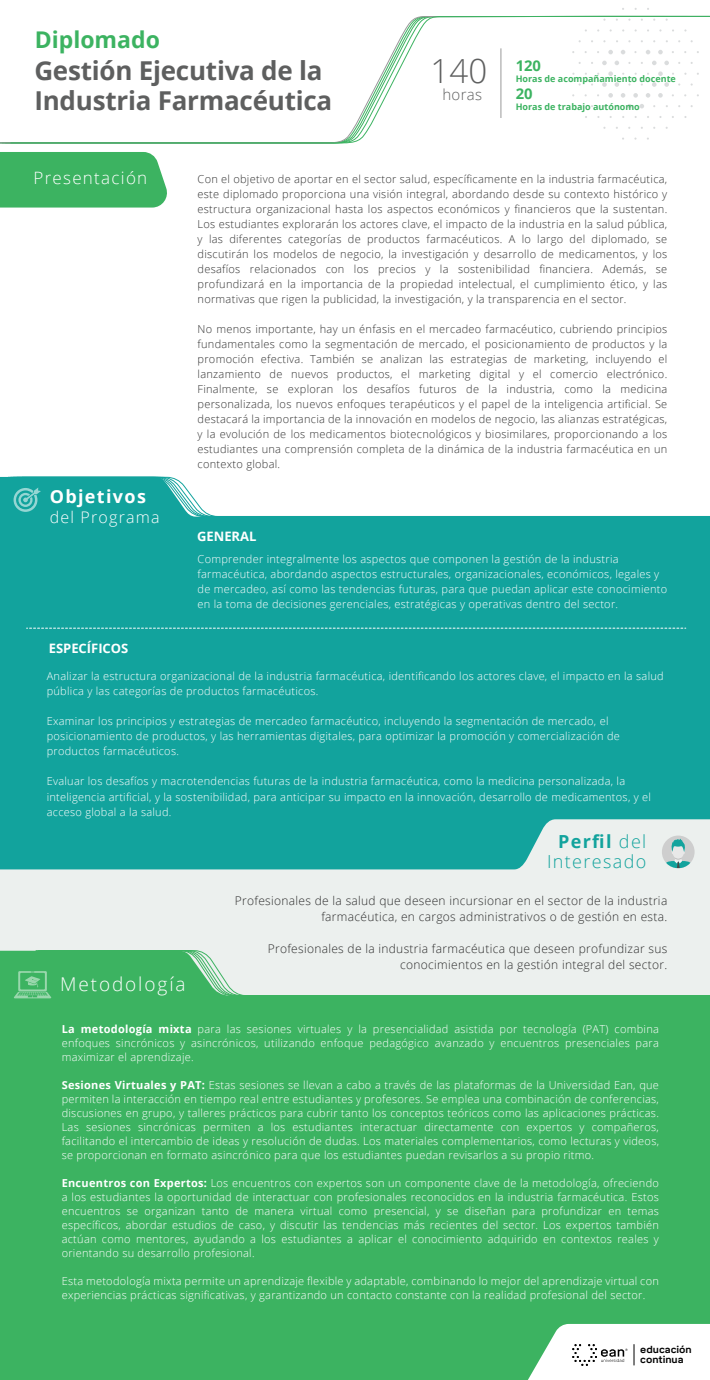
<style>
.page{position:relative;width:710px;height:1380px;background:#fff}
.page>*{position:absolute;margin:0;border:0;box-sizing:border-box;transform-origin:0 0}
.t1{font:300 33.2px "Open Sans";color:#5e5f5f}
.t2{font:700 26px/30px "Open Sans";letter-spacing:-.01em;color:#5e5f5f}
.t3{font:700 23px "Open Sans";color:#3cb361}
.t4{font:300 19px "Open Sans";letter-spacing:.1em;color:#fff}
.t5{font:300 18px/20px "Open Sans";letter-spacing:.075em;color:#12a39d;text-align:right}
.t6{font:700 18px "Open Sans";letter-spacing:.075em;color:#fff}
.t7{font:300 17px "Open Sans";letter-spacing:.075em;color:#fff}
.t8{font:300 16px "Open Sans";letter-spacing:.075em;color:#fff}
.t9{font:300 15.1px "Open Sans";letter-spacing:.025em;color:#5e5f5f}
.t10{font:700 14.8px "Open Sans";color:#3cb361}
.t11{font:700 13px "Open Sans";color:#fff}
.t12{font:300 12px/16px "Open Sans";letter-spacing:.025em;color:#2d2d2d;text-align:right}
.t13{font:300 11px/14px "Open Sans";letter-spacing:.025em;color:#fff}
.t14{font:300 11px/15px "Open Sans";letter-spacing:.025em;color:#333;text-align:justify}
.t15{font:700 9.8px/9.6px "Mikro";color:#010101}
.t16{font:700 9px "Open Sans";color:#3cb361}
.s1{font-weight:700}
</style>
<div class="page">
<div style="left:0;top:152px;width:167px;height:55px;background:#3cb361"></div>
<div style="left:0;top:477px;width:710px;height:342px;background:#12a39d"></div>
<svg style="left:0;top:819px;width:710px;height:131px;background:#abd9d6"></svg>
<svg style="left:662px;top:835px;width:32px;height:33px"></svg>
<svg style="left:663px;top:838px;width:30px;height:30px"></svg>
<svg style="left:27px;top:628px;width:657px;height:1px"></svg>
<svg style="left:8px;top:477px;width:702px;height:39px"></svg>
<svg style="left:10px;top:16px;width:700px;height:128px"></svg>
<div style="left:0;top:950px;width:710px;height:429px;background:#3cb361"></div>
<svg style="left:14px;top:950px;width:696px;height:48px;background:#b3dcc0"></svg>
<svg style="left:513px;top:1323px;width:197px;height:56px"></svg>
<h3 class="t3" style="left:35px;top:23px;width:127px">Diplomado</h3>
<h2 class="t2" style="left:34px;top:55px;width:299px">Gestión Ejecutiva de la<br>Industria Farmacéutica</h2>
<h1 class="t1" style="left:430px;top:48px;width:58px">140</h1>
<h3 class="t9" style="left:442px;top:84px;width:41px">horas</h3>
<h3 class="t10" style="left:516px;top:55px;width:27px">120</h3>
<p class="t16" style="left:516px;top:72px;width:162px">Horas de acompañamiento docente</p>
<h3 class="t10" style="left:516px;top:84px;width:18px">20</h3>
<p class="t16" style="left:516px;top:101px;width:126px">Horas de trabajo autónomo</p>
<h3 class="t7" style="left:33px;top:166px;width:115px">Presentación</h3>
<p class="t14" style="left:198px;top:171px;width:471px">Con el objetivo de aportar en el sector salud, específicamente en la industria farmacéutica, este diplomado proporciona una visión integral, abordando desde su contexto histórico y estructura organizacional hasta los aspectos económicos y financieros que la sustentan.<br>Los estudiantes explorarán los actores clave, el impacto de la industria en la salud pública, y las diferentes categorías de productos farmacéuticos. A lo largo del diplomado, se discutirán los modelos de negocio, la investigación y desarrollo de medicamentos, y los desafíos relacionados con los precios y la sostenibilidad financiera. Además, se profundizará en la importancia de la propiedad intelectual, el cumplimiento ético, y las normativas que rigen la publicidad, la investigación, y la transparencia en el sector.</p>
<p class="t14" style="left:198px;top:321px;width:471px">No menos importante, hay un énfasis en el mercadeo farmacéutico, cubriendo principios fundamentales como la segmentación de mercado, el posicionamiento de productos y la promoción efectiva. También se analizan las estrategias de marketing, incluyendo el lanzamiento de nuevos productos, el marketing digital y el comercio electrónico.<br>Finalmente, se exploran los desafíos futuros de la industria, como la medicina personalizada, los nuevos enfoques terapéuticos y el papel de la inteligencia artificial. Se destacará la importancia de la innovación en modelos de negocio, las alianzas estratégicas, y la evolución de los medicamentos biotecnológicos y biosimilares, proporcionando a los estudiantes una comprensión completa de la dinámica de la industria farmacéutica en un contexto global.</p>
<h3 class="t6" style="left:50px;top:483px;width:98px">Objetivos</h3>
<h3 class="t8" style="left:50px;top:505px;width:111px">del Programa</h3>
<p class="t11" style="left:197px;top:526px;width:61px">GENERAL</p>
<p class="t13" style="left:198px;top:551px;width:471px;line-height:15px">Comprender integralmente los aspectos que componen la gestión de la industria farmacéutica, abordando aspectos estructurales, organizacionales, económicos, legales y de mercadeo, así como las tendencias futuras, para que puedan aplicar este conocimiento en la toma de decisiones gerenciales, estratégicas y operativas dentro del sector.</p>
<p class="t11" style="left:49px;top:638px;width:81px">ESPECÍFICOS</p>
<p class="t13" style="left:47px;top:668px;width:618px;line-height:15px">Analizar la estructura organizacional de la industria farmacéutica, identificando los actores clave, el impacto en la salud pública y las categorías de productos farmacéuticos.</p>
<p class="t13" style="left:47px;top:713px;width:574px;line-height:15px">Examinar los principios y estrategias de mercadeo farmacéutico, incluyendo la segmentación de mercado, el posicionamiento de productos, y las herramientas digitales, para optimizar la promoción y comercialización de productos farmacéuticos.</p>
<p class="t13" style="left:47px;top:773px;width:606px;line-height:15px">Evaluar los desafíos y macrotendencias futuras de la industria farmacéutica, como la medicina personalizada, la inteligencia artificial, y la sostenibilidad, para anticipar su impacto en la innovación, desarrollo de medicamentos, y el acceso global a la salud.</p>
<h3 class="t5" style="left:547px;top:830px;width:101px"><span class="s1">Perfil</span> del<br>Interesado</h3>
<p class="t12" style="left:235px;top:892px;width:434px">Profesionales de la salud que deseen incursionar en el sector de la industria farmacéutica, en cargos administrativos o de gestión en esta.</p>
<p class="t12" style="left:268px;top:940px;width:401px">Profesionales de la industria farmacéutica que deseen profundizar sus conocimientos en la gestión integral del sector.</p>
<h3 class="t4" style="left:60px;top:971px;width:127px">Metodología</h3>
<p class="t13" style="left:62px;top:1021px;width:599px;text-align:justify"><span class="s1">La metodología mixta</span> para las sesiones virtuales y la presencialidad asistida por tecnología (PAT) combina enfoques sincrónicos y asincrónicos, utilizando enfoque pedagógico avanzado y encuentros presenciales para maximizar el aprendizaje.</p>
<p class="t13" style="left:62px;top:1077px;width:599px;text-align:justify"><span class="s1">Sesiones Virtuales y PAT:</span> Estas sesiones se llevan a cabo a través de las plataformas de la Universidad Ean, que permiten la interacción en tiempo real entre estudiantes y profesores. Se emplea una combinación de conferencias, discusiones en grupo, y talleres prácticos para cubrir tanto los conceptos teóricos como las aplicaciones prácticas.<br>Las sesiones sincrónicas permiten a los estudiantes interactuar directamente con expertos y compañeros, facilitando el intercambio de ideas y resolución de dudas. Los materiales complementarios, como lecturas y videos, se proporcionan en formato asincrónico para que los estudiantes puedan revisarlos a su propio ritmo.</p>
<p class="t13" style="left:62px;top:1175px;width:599px;text-align:justify"><span class="s1">Encuentros con Expertos:</span> Los encuentros con expertos son un componente clave de la metodología, ofreciendo a los estudiantes la oportunidad de interactuar con profesionales reconocidos en la industria farmacéutica. Estos encuentros se organizan tanto de manera virtual como presencial, y se diseñan para profundizar en temas específicos, abordar estudios de caso, y discutir las tendencias más recientes del sector. Los expertos también actúan como mentores, ayudando a los estudiantes a aplicar el conocimiento adquirido en contextos reales y orientando su desarrollo profesional.</p>
<p class="t13" style="left:62px;top:1273px;width:599px">Esta metodología mixta permite un aprendizaje flexible y adaptable, combinando lo mejor del aprendizaje virtual con experiencias prácticas significativas, y garantizando un contacto constante con la realidad profesional del sector.</p>
<p class="t15" style="left:640px;top:1344px;width:53px">educación continua</p>
</div>
